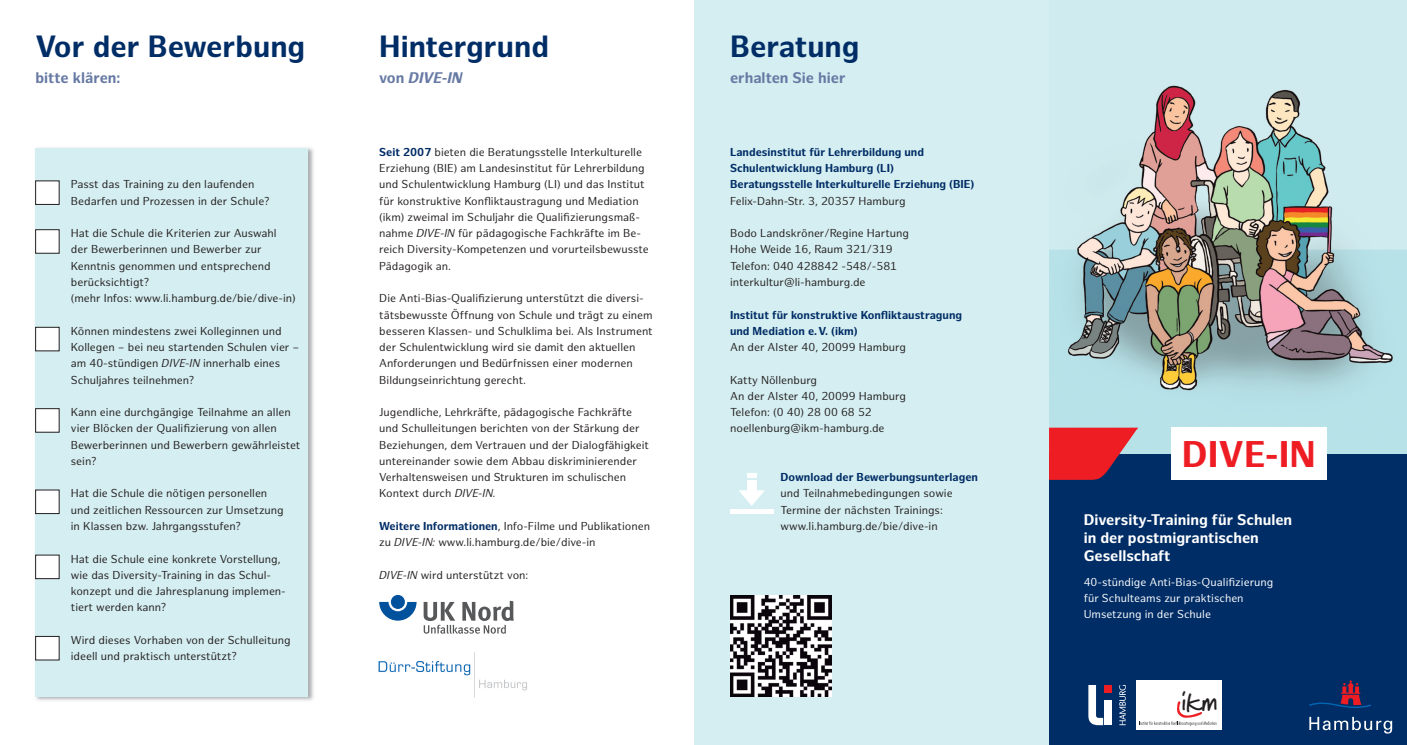
<style>
.page{position:relative;width:1407px;height:745px;background:#fff}
.page>*{position:absolute;margin:0;border:0;box-sizing:border-box;transform-origin:0 0}
.t1{font:700 36.25px "Hamburg Sans";color:#ee1d23}
.t2{font:700 30px "Hamburg Sans";color:#002d66}
.t3{font:700 25.25px "Marydale";color:#231f20}
.t4{font:700 15px/17.5px "Hamburg Sans";color:#fff}
.t5{font:700 15px "Hamburg Sans";color:#677aa4}
.t6{font:italic 700 15px "Hamburg Sans";color:#677aa4}
.t7{font:11.25px/16.2px "Hamburg Sans";color:#231f20}
.t8{font:700 11.25px/16.2px "Hamburg Sans";color:#002d66}
.t9{font:11.25px/16.2px "Hamburg Sans";color:#fff}
.s1{font-style:normal}
.s2{font-style:italic}
.s3{font-weight:700;color:#002d66}
</style>
<div class="page">
<div style="left:694px;top:0;width:355px;height:744px;background:#d5eef1"></div>
<img style="left:35px;top:147px;width:279px;height:554px">
<div style="left:35px;top:148px;width:273px;height:548px;background:#d5eef1"></div>
<div style="left:1049px;top:453px;width:358px;height:291px;background:#002d66"></div>
<svg style="left:1309px;top:716px;width:83px;height:17px"></svg>
<svg style="left:1309px;top:680px;width:62px;height:28px"></svg>
<img style="left:1049px;top:0;width:358px;height:453px">
<svg style="left:1049px;top:427px;width:89px;height:52px;background:#c62c3a"></svg>
<div style="left:1171px;top:427px;width:155px;height:52px;background:#fff"></div>
<div style="left:1136px;top:679px;width:85px;height:50px;background:#fff"></div>
<svg style="left:1139px;top:701px;width:77px;height:24px"></svg>
<svg style="left:1119px;top:685px;width:7px;height:39px"></svg>
<svg style="left:1088px;top:685px;width:15px;height:39px"></svg>
<div style="left:1104px;top:699px;width:7px;height:25px;background:#fff"></div>
<div style="left:1104px;top:684px;width:7px;height:8px;background:#ee1d23"></div>
<div style="left:36px;top:181px;width:23px;height:23px;background:#fff"></div>
<div style="left:36px;top:230px;width:23px;height:23px;background:#fff"></div>
<div style="left:35px;top:229px;width:24px;height:24px;border:1px solid #231f20"></div>
<div style="left:36px;top:327px;width:23px;height:23px;background:#fff"></div>
<div style="left:35px;top:327px;width:24px;height:24px;border:1px solid #231f20"></div>
<div style="left:36px;top:408px;width:23px;height:24px;background:#fff"></div>
<div style="left:35px;top:408px;width:24px;height:24px;border:1px solid #231f20"></div>
<div style="left:36px;top:490px;width:23px;height:23px;background:#fff"></div>
<div style="left:36px;top:555px;width:23px;height:23px;background:#fff"></div>
<div style="left:36px;top:636px;width:23px;height:23px;background:#fff"></div>
<div style="left:35px;top:635px;width:24px;height:24px;border:1px solid #231f20"></div>
<svg style="left:379px;top:601px;width:37px;height:19px"></svg>
<div style="left:391px;top:594px;width:14px;height:14px;background:#01519c;border-radius:50%"></div>
<svg style="left:424px;top:600px;width:90px;height:33px"></svg>
<svg style="left:739px;top:490px;width:26px;height:15px"></svg>
<div style="left:747px;top:473px;width:9px;height:5px;background:#fff"></div>
<div style="left:747px;top:480px;width:9px;height:13px;background:#fff"></div>
<div style="left:730px;top:509px;width:43px;height:5px;background:#fff"></div>
<img style="left:378px;top:652px;width:149px;height:46px">
<img style="left:730px;top:595px;width:101px;height:101px">
<h2 class="t2" style="left:35px;top:29px;width:271px">Vor der Bewerbung</h2>
<h2 class="t2" style="left:379px;top:29px;width:171px">Hintergrund</h2>
<h2 class="t2" style="left:730px;top:29px;width:131px">Beratung</h2>
<h3 class="t5" style="left:35px;top:69px;width:86px">bitte klären:</h3>
<h3 class="t6" style="left:379px;top:69px;width:85px"><span class="s1">von</span> DIVE-IN</h3>
<h3 class="t5" style="left:730px;top:69px;width:117px">erhalten Sie hier</h3>
<p class="t7" style="left:71px;top:176px;width:200px">Passt das Training zu den laufenden<br>Bedarfen und Prozessen in der Schule?</p>
<p class="t7" style="left:71px;top:225px;width:226px">Hat die Schule die Kriterien zur Auswahl der Bewerberinnen und Bewerber zur Kenntnis genommen und entsprechend berücksichtigt?<br>(mehr Infos: www.li.hamburg.de/bie/dive-in)</p>
<p class="t7" style="left:71px;top:323px;width:230px">Können mindestens zwei Kolleginnen und Kollegen – bei neu startenden Schulen vier – am 40-stündigen <span class="s2">DIVE-IN</span> innerhalb eines Schuljahres teilnehmen?</p>
<p class="t7" style="left:71px;top:404px;width:231px">Kann eine durchgängige Teilnahme an allen vier Blöcken der Qualifizierung von allen Bewerberinnen und Bewerbern gewährleistet sein?</p>
<p class="t7" style="left:71px;top:485px;width:214px">Hat die Schule die nötigen personellen und zeitlichen Ressourcen zur Umsetzung in Klassen bzw. Jahrgangsstufen?</p>
<p class="t7" style="left:71px;top:550px;width:217px">Hat die Schule eine konkrete Vorstellung, wie das Diversity-Training in das Schul&shy;konzept und die Jahresplanung implemen&shy;tiert werden kann?</p>
<p class="t7" style="left:71px;top:631px;width:221px">Wird dieses Vorhaben von der Schulleitung ideell und praktisch unterstützt?</p>
<p class="t7" style="left:379px;top:144px;width:271px"><span class="s3">Seit 2007</span> bieten die Beratungsstelle Interkulturelle Erziehung (BIE) am Landesinstitut für Lehrerbildung und Schulentwicklung Hamburg (LI) und das Institut für konstruktive Konfliktaustragung und Mediation (ikm) zweimal im Schuljahr die Qualifizierungsmaß&shy;nahme <span class="s2">DIVE-IN</span> für pädagogische Fachkräfte im Be&shy;reich Diversity-Kompetenzen und vorurteilsbewusste Pädagogik an.</p>
<p class="t7" style="left:379px;top:290px;width:275px">Die Anti-Bias-Qualifizierung unterstützt die diversi&shy;tätsbewusste Öffnung von Schule und trägt zu einem besseren Klassen- und Schulklima bei. Als Instrument der Schulentwicklung wird sie damit den aktuellen Anforderungen und Bedürfnissen einer modernen Bildungseinrichtung gerecht.</p>
<p class="t7" style="left:379px;top:404px;width:271px">Jugendliche, Lehrkräfte, pädagogische Fachkräfte und Schulleitungen berichten von der Stärkung der Beziehungen, dem Vertrauen und der Dialogfähigkeit untereinander sowie dem Abbau diskriminierender Verhaltensweisen und Strukturen im schulischen Kontext durch <span class="s2">DIVE-IN.</span></p>
<p class="t7" style="left:379px;top:518px;width:272px"><span class="s3">Weitere Informationen</span>, Info-Filme und Publikationen zu <span class="s2">DIVE-IN:</span> www.li.hamburg.de/bie/dive-in</p>
<p class="t7" style="left:379px;top:566px;width:151px"><span class="s2">DIVE-IN</span> wird unterstützt von:</p>
<p class="t8" style="left:730px;top:144px;width:246px">Landesinstitut für Lehrerbildung und<br>Schulentwicklung Hamburg (LI)<br>Beratungsstelle Interkulturelle Erziehung (BIE)</p>
<p class="t7" style="left:730px;top:193px;width:177px">Felix-Dahn-Str. 3, 20357 Hamburg</p>
<p class="t7" style="left:730px;top:225px;width:180px">Bodo Landskröner/Regine Hartung<br>Hohe Weide 16, Raum 321/319<br>Telefon: 040 428842 -548/-581 interkultur@li-hamburg.de</p>
<p class="t8" style="left:730px;top:306px;width:233px">Institut für konstruktive Konfliktaustragung und Mediation e.V. (ikm)</p>
<p class="t7" style="left:730px;top:339px;width:177px">An der Alster 40, 20099 Hamburg</p>
<p class="t7" style="left:730px;top:371px;width:177px">Katty Nöllenburg<br>An der Alster 40, 20099 Hamburg<br>Telefon: (0 40) 28 00 68 52 noellenburg@ikm-hamburg.de</p>
<p class="t8" style="left:780px;top:469px;width:199px">Download der Bewerbungsunterlagen</p>
<p class="t7" style="left:780px;top:485px;width:174px">und Teilnahmebedingungen sowie<br>Termine der nächsten Trainings: www.li.hamburg.de/bie/dive-in</p>
<h1 class="t1" style="left:1182px;top:432px;width:135px">DIVE-IN</h1>
<h3 class="t4" style="left:1083px;top:511px;width:210px">Diversity-Training für Schulen in der postmigrantischen<br>Gesellschaft</h3>
<p class="t9" style="left:1083px;top:573px;width:191px">40-stündige Anti-Bias-Qualifizierung für Schulteams zur praktischen<br>Umsetzung in der Schule</p>
<h3 class="t3" style="left:1181px;top:686px;width:38px">ikm</h3>
</div>
